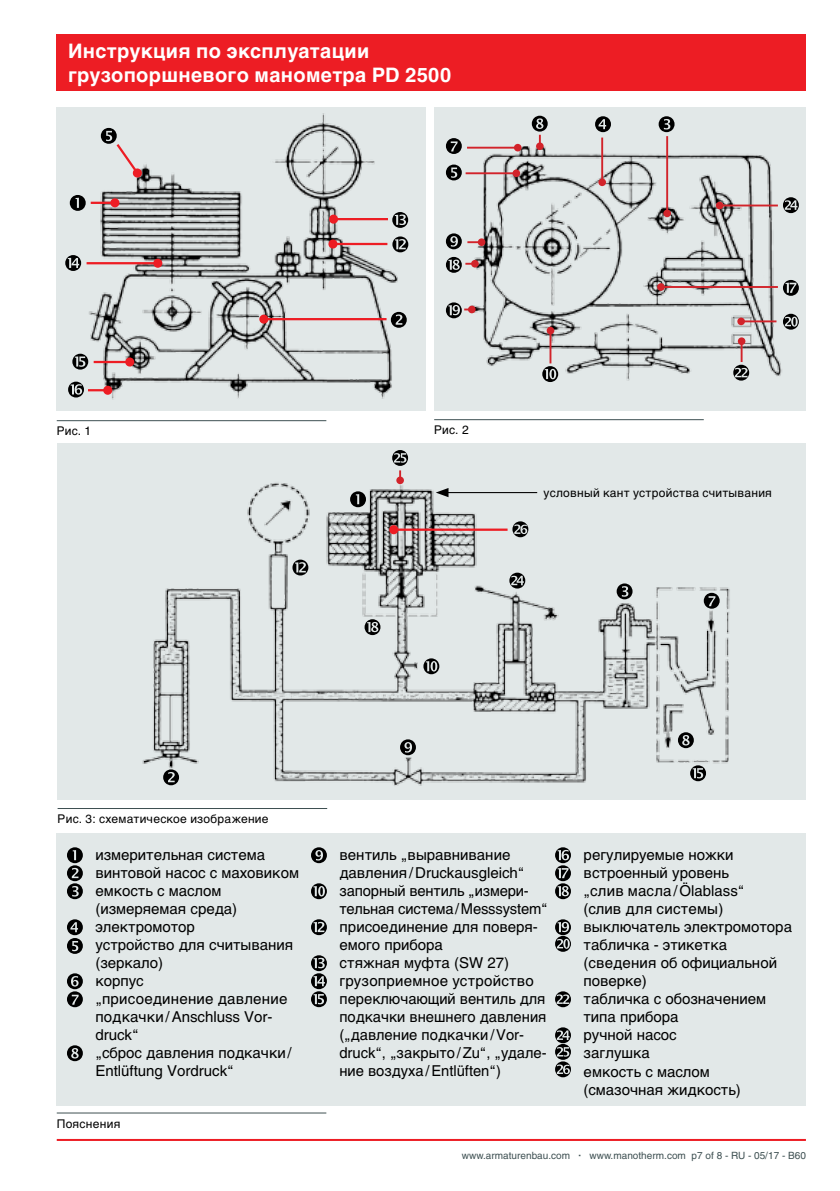
<style>
.page{position:relative;width:840px;height:1191px;background:#fff}
.page>*{position:absolute;margin:0;border:0;box-sizing:border-box;transform-origin:0 0}
.t1{font:700 20px/24px "Helvetica Cyr";letter-spacing:.015em;color:#fff}
.t2{font:15px/18px "Helvetica Cyr Upright";color:#000}
.t3{font:15px "Helvetica";color:#000}
.t4{font:12px "Helvetica Cyr Upright";letter-spacing:.02em;color:#000}
.t5{font:10px "Helvetica";color:#3e5052}
.s1{font-family:"Helvetica Cyr Upright"}
.s2{font-family:"Helvetica"}
.s3{font-weight:700}
</style>
<div class="page">
<hr style="left:57px;top:1139px;width:748px;height:2px;background:#ed1d24">
<div style="left:57px;top:34px;width:748px;height:57px;background:#ed1d24"></div>
<div style="left:56px;top:108px;width:370px;height:303px;background:#e2e8e8"></div>
<img style="left:66px;top:107px;width:345px;height:293px">
<div style="left:434px;top:108px;width:371px;height:303px;background:#e2e8e8"></div>
<div style="left:57px;top:833px;width:748px;height:273px;background:#e2e8e8"></div>
<hr style="left:57px;top:1112px;width:269px;height:1px;background:#3e5052">
<svg style="left:67px;top:847px;width:16px;height:52px"></svg>
<svg style="left:67px;top:919px;width:16px;height:35px"></svg>
<svg style="left:67px;top:973px;width:16px;height:34px"></svg>
<svg style="left:67px;top:1045px;width:16px;height:16px"></svg>
<svg style="left:311px;top:847px;width:16px;height:16px"></svg>
<svg style="left:311px;top:883px;width:16px;height:16px"></svg>
<svg style="left:311px;top:919px;width:16px;height:16px"></svg>
<svg style="left:311px;top:955px;width:16px;height:52px"></svg>
<svg style="left:555px;top:847px;width:15px;height:52px"></svg>
<svg style="left:555px;top:919px;width:15px;height:32px"></svg>
<svg style="left:555px;top:991px;width:15px;height:16px"></svg>
<svg style="left:555px;top:1027px;width:15px;height:50px"></svg>
<img style="left:451px;top:147px;width:348px;height:234px">
<hr style="left:57px;top:420px;width:269px;height:1px;background:#3e5052">
<div style="left:58px;top:443px;width:747px;height:357px;background:#e2e8e8"></div>
<img style="left:142px;top:480px;width:588px;height:306px">
<hr style="left:434px;top:419px;width:269px;height:1px;background:#3e5052">
<hr style="left:58px;top:808px;width:269px;height:1px;background:#3e5052">
<svg style="left:350px;top:491px;width:16px;height:16px"></svg>
<svg style="left:616px;top:583px;width:16px;height:16px"></svg>
<svg style="left:364px;top:619px;width:16px;height:16px"></svg>
<svg style="left:163px;top:769px;width:16px;height:16px"></svg>
<svg style="left:400px;top:739px;width:15px;height:16px"></svg>
<svg style="left:423px;top:658px;width:16px;height:16px"></svg>
<svg style="left:542px;top:366px;width:16px;height:16px"></svg>
<svg style="left:445px;top:233px;width:16px;height:16px"></svg>
<svg style="left:595px;top:116px;width:15px;height:16px"></svg>
<svg style="left:392px;top:236px;width:16px;height:16px"></svg>
<svg style="left:392px;top:212px;width:16px;height:16px"></svg>
<svg style="left:70px;top:195px;width:16px;height:16px"></svg>
<hr style="left:719px;top:204px;width:58px;height:2px;background:#d2232a">
<div style="left:715px;top:202px;width:8px;height:7px;background:#d2232a;border-radius:50%"></div>
<div style="left:467px;top:306px;width:8px;height:7px;background:#d2232a;border-radius:50%"></div>
<hr style="left:660px;top:286px;width:117px;height:2px;background:#d2232a">
<svg style="left:656px;top:283px;width:8px;height:8px"></svg>
<svg style="left:467px;top:241px;width:10px;height:2px"></svg>
<div style="left:477px;top:238px;width:8px;height:8px;background:#d2232a;border-radius:50%"></div>
<div style="left:471px;top:260px;width:7px;height:7px;background:#d2232a;border-radius:50%"></div>
<hr style="left:465px;top:172px;width:51px;height:2px;background:#d2232a">
<div style="left:512px;top:169px;width:8px;height:8px;background:#d2232a;border-radius:50%"></div>
<hr style="left:740px;top:320px;width:36px;height:2px;background:#d2232a">
<div style="left:737px;top:317px;width:7px;height:8px;background:#d2232a;border-radius:50%"></div>
<hr style="left:740px;top:341px;width:2px;height:21px;background:#d2232a">
<div style="left:737px;top:337px;width:8px;height:8px;background:#d2232a;border-radius:50%"></div>
<svg style="left:445px;top:165px;width:16px;height:15px"></svg>
<hr style="left:333px;top:243px;width:54px;height:2px;background:#ed1d24">
<div style="left:328px;top:239px;width:9px;height:9px;background:#ed1d24;border-radius:50%"></div>
<hr style="left:333px;top:218px;width:55px;height:2px;background:#ed1d24">
<div style="left:329px;top:215px;width:9px;height:9px;background:#ed1d24;border-radius:50%"></div>
<svg style="left:101px;top:128px;width:41px;height:50px"></svg>
<hr style="left:94px;top:361px;width:36px;height:2px;background:#ed1d24">
<div style="left:125px;top:357px;width:9px;height:9px;background:#ed1d24;border-radius:50%"></div>
<hr style="left:264px;top:318px;width:122px;height:2px;background:#ed1d24">
<div style="left:259px;top:315px;width:9px;height:9px;background:#ed1d24;border-radius:50%"></div>
<hr style="left:91px;top:202px;width:24px;height:2px;background:#ed1d24">
<div style="left:110px;top:198px;width:9px;height:9px;background:#ed1d24;border-radius:50%"></div>
<svg style="left:390px;top:312px;width:16px;height:16px"></svg>
<hr style="left:549px;top:330px;width:2px;height:33px;background:#d2232a">
<div style="left:546px;top:327px;width:8px;height:7px;background:#d2232a;border-radius:50%"></div>
<hr style="left:601px;top:138px;width:1px;height:44px;background:#d2232a">
<div style="left:598px;top:178px;width:7px;height:8px;background:#d2232a;border-radius:50%"></div>
<hr style="left:665px;top:136px;width:2px;height:77px;background:#d2232a">
<div style="left:663px;top:210px;width:7px;height:7px;background:#d2232a;border-radius:50%"></div>
<svg style="left:535px;top:142px;width:8px;height:8px"></svg>
<hr style="left:467px;top:147px;width:50px;height:2px;background:#d2232a">
<div style="left:513px;top:144px;width:8px;height:7px;background:#d2232a;border-radius:50%"></div>
<svg style="left:658px;top:116px;width:16px;height:16px"></svg>
<hr style="left:445px;top:492px;width:92px;height:1px;background:#000">
<svg style="left:435px;top:488px;width:13px;height:9px"></svg>
<svg style="left:292px;top:559px;width:16px;height:16px"></svg>
<svg style="left:65px;top:255px;width:16px;height:16px"></svg>
<hr style="left:86px;top:262px;width:72px;height:2px;background:#ed1d24">
<div style="left:153px;top:259px;width:9px;height:9px;background:#ed1d24;border-radius:50%"></div>
<div style="left:396px;top:476px;width:7px;height:8px;background:#d2232a;border-radius:50%"></div>
<hr style="left:393px;top:528px;width:114px;height:3px;background:#ed1d24">
<div style="left:389px;top:525px;width:9px;height:9px;background:#ed1d24;border-radius:50%"></div>
<svg style="left:392px;top:450px;width:16px;height:30px"></svg>
<svg style="left:512px;top:521px;width:16px;height:16px"></svg>
<svg style="left:703px;top:593px;width:16px;height:15px"></svg>
<svg style="left:509px;top:572px;width:16px;height:16px"></svg>
<svg style="left:677px;top:732px;width:16px;height:16px"></svg>
<svg style="left:689px;top:765px;width:16px;height:16px"></svg>
<hr style="left:88px;top:389px;width:20px;height:2px;background:#ed1d24">
<div style="left:103px;top:386px;width:9px;height:9px;background:#ed1d24;border-radius:50%"></div>
<svg style="left:72px;top:354px;width:16px;height:15px"></svg>
<svg style="left:68px;top:381px;width:16px;height:16px"></svg>
<svg style="left:445px;top:138px;width:16px;height:16px"></svg>
<svg style="left:531px;top:116px;width:16px;height:30px"></svg>
<svg style="left:782px;top:280px;width:16px;height:16px"></svg>
<svg style="left:782px;top:314px;width:16px;height:16px"></svg>
<svg style="left:732px;top:365px;width:16px;height:15px"></svg>
<svg style="left:782px;top:197px;width:16px;height:16px"></svg>
<svg style="left:445px;top:257px;width:29px;height:16px"></svg>
<svg style="left:445px;top:302px;width:26px;height:16px"></svg>
<h1 class="t1" style="left:68px;top:39px;width:384px">Инструкция по эксплуатации грузопоршневого манометра PD 2500</h1>
<p class="t4" style="left:57px;top:424px;width:36px">Рис. 1</p>
<p class="t4" style="left:434px;top:423px;width:36px">Рис. 2</p>
<p class="t4" style="left:543px;top:486px;width:230px">условный кант устройства считывания</p>
<p class="t4" style="left:58px;top:812px;width:212px">Рис. 3: схематическое изображение</p>
<p class="t2" style="left:95px;top:846px;width:205px">измерительная система винтовой насос с маховиком емкость с маслом (измеряемая среда) электромотор<br>устройство для считывания (зеркало)<br>корпус<br>„присоединение давление подкачки/Anschluss Vor&shy;druck“<br>„сброс давления подкачки/</p>
<p class="t3" style="left:95px;top:1062px;width:140px">Entlüftung Vordruck<span class="s1">“</span></p>
<p class="t4" style="left:57px;top:1116px;width:65px">Пояснения</p>
<p class="t2" style="left:339px;top:846px;width:210px">вентиль „выравнивание давления/Druckausgleich“ запорный вентиль „измери&shy;тельная система/Messsystem“ присоединение для поверя&shy;емого прибора<br>стяжная муфта (SW 27) грузоприемное устройство переключающий вентиль для подкачки внешнего давления („давление подкачки/Vor&shy;druck“, „закрыто/Zu“, „удале&shy;ние воздуха/<span class="s2">Entlüften</span>“)</p>
<p class="t2" style="left:583px;top:846px;width:210px">регулируемые ножки встроенный уровень<br>„слив масла/<span class="s2">Ölablass</span>“<br>(слив для системы) выключатель электромотора табличка - этикетка (сведения об официальной поверке<span class="s2">)<br></span>табличка с обозначением типа прибора<br>ручной насос<br>заглушка<br>емкость с маслом (смазочная жидкость)</p>
<p class="t5" style="left:461px;top:1149px;width:345px">www.armaturenbau.com <span class="s3">·</span> www.manotherm.com p7 of 8 - RU - 05/17 - B60</p>
</div>
